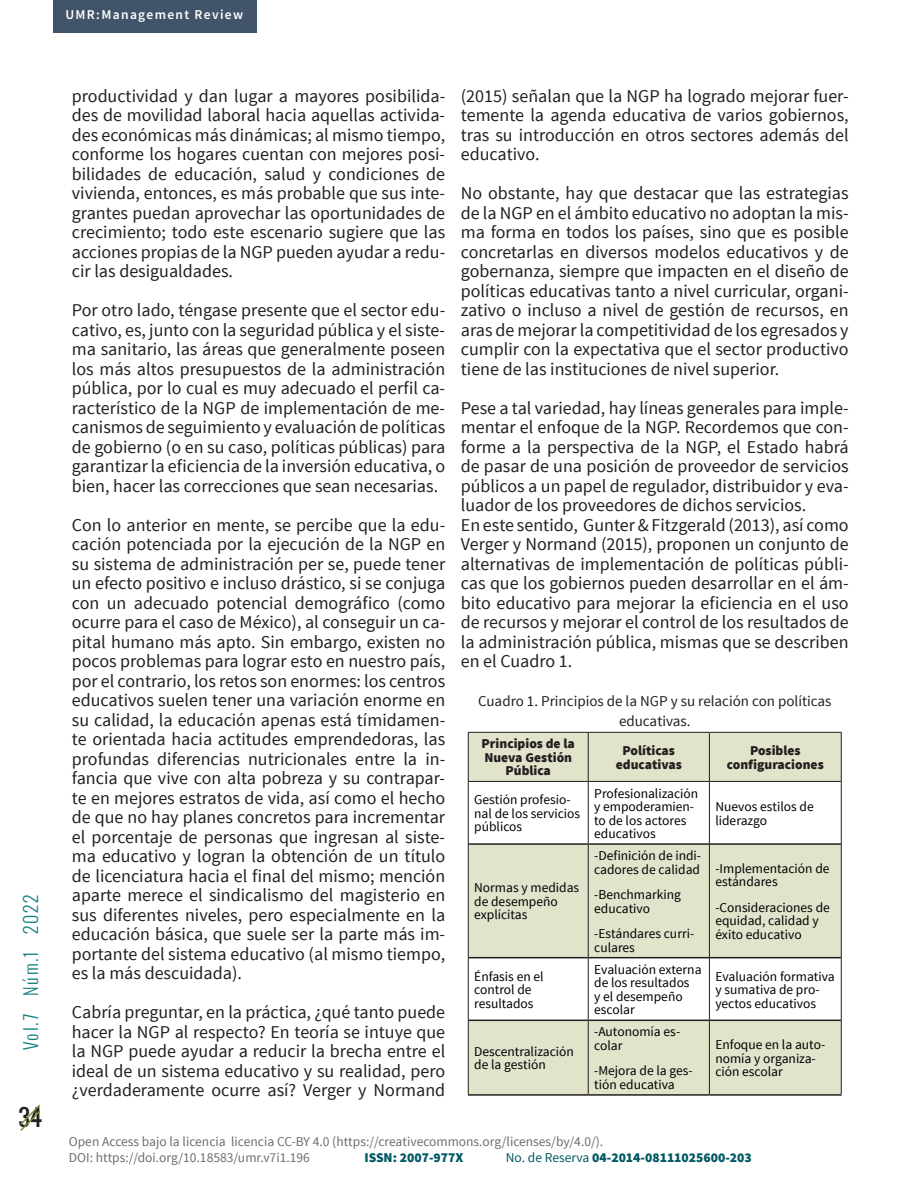
<style>
.page{position:relative;width:918px;height:1188px;background:#fff}
.page>*{position:absolute;margin:0;border:0;box-sizing:border-box;transform-origin:0 0}
.t1{font:22.5px "Oswald";color:#231f20}
.t2{font:18px/19.5px "Source Sans Pro";color:#231f20;text-align:justify}
.t3{font:300 18px "Oswald";letter-spacing:.1em;color:#148381}
.t4{font:15px/19.5px "Source Sans Pro";color:#231f20;text-align:center}
.t5{font:13.5px/13.5px "Source Sans Pro";color:#000001}
.t6{font:13.5px/16.5px "Source Sans Pro";color:#6c6d70}
.t7{font:900 13.5px/13.5px "Source Sans Pro";color:#231f20;text-align:center}
.t8{font:900 13.5px "Source Sans Pro";color:#005964}
.t9{font:13.5px "Source Sans Variable";letter-spacing:.13em;color:#fff}
.s1{font-weight:400}
</style>
<div class="page">
<div style="left:53px;top:0;width:203px;height:33px;background:#415469"></div>
<svg style="left:20px;top:1104px;width:21px;height:27px"></svg>
<svg style="left:469px;top:733px;width:372px;height:361px;fill:#e1e3cb"></svg>
<hr style="left:469px;top:843px;width:119px;height:2px;background:#231f20">
<hr style="left:589px;top:843px;width:120px;height:2px;background:#231f20">
<hr style="left:710px;top:843px;width:131px;height:2px;background:#231f20">
<hr style="left:469px;top:957px;width:119px;height:1px;background:#231f20">
<hr style="left:589px;top:957px;width:120px;height:1px;background:#231f20">
<hr style="left:710px;top:957px;width:131px;height:1px;background:#231f20">
<hr style="left:469px;top:1020px;width:119px;height:1px;background:#231f20">
<hr style="left:589px;top:1020px;width:120px;height:1px;background:#231f20">
<hr style="left:710px;top:1020px;width:131px;height:1px;background:#231f20">
<hr style="left:468px;top:1094px;width:120px;height:2px;background:#231f20">
<hr style="left:588px;top:1094px;width:121px;height:2px;background:#231f20">
<hr style="left:709px;top:1094px;width:133px;height:2px;background:#231f20">
<hr style="left:468px;top:732px;width:120px;height:1px;background:#231f20">
<hr style="left:588px;top:732px;width:121px;height:1px;background:#231f20">
<hr style="left:709px;top:732px;width:133px;height:1px;background:#231f20">
<hr style="left:468px;top:781px;width:120px;height:1px;background:#231f20">
<hr style="left:588px;top:781px;width:121px;height:1px;background:#231f20">
<hr style="left:709px;top:781px;width:133px;height:1px;background:#231f20">
<hr style="left:468px;top:733px;width:1px;height:48px;background:#231f20">
<hr style="left:468px;top:782px;width:1px;height:62px;background:#231f20">
<hr style="left:468px;top:844px;width:1px;height:114px;background:#231f20">
<hr style="left:468px;top:958px;width:1px;height:62px;background:#231f20">
<hr style="left:468px;top:1020px;width:1px;height:74px;background:#231f20">
<hr style="left:588px;top:733px;width:1px;height:48px;background:#231f20">
<hr style="left:709px;top:733px;width:1px;height:48px;background:#231f20">
<hr style="left:841px;top:733px;width:1px;height:48px;background:#231f20">
<hr style="left:588px;top:782px;width:1px;height:62px;background:#231f20">
<hr style="left:709px;top:782px;width:1px;height:62px;background:#231f20">
<hr style="left:841px;top:782px;width:1px;height:62px;background:#231f20">
<hr style="left:588px;top:844px;width:1px;height:114px;background:#231f20">
<hr style="left:709px;top:844px;width:1px;height:114px;background:#231f20">
<hr style="left:841px;top:844px;width:1px;height:114px;background:#231f20">
<hr style="left:588px;top:958px;width:1px;height:62px;background:#231f20">
<hr style="left:709px;top:958px;width:1px;height:62px;background:#231f20">
<hr style="left:841px;top:958px;width:1px;height:62px;background:#231f20">
<hr style="left:588px;top:1020px;width:1px;height:74px;background:#231f20">
<hr style="left:709px;top:1020px;width:1px;height:74px;background:#231f20">
<hr style="left:841px;top:1020px;width:1px;height:74px;background:#231f20">
<p class="t9" style="left:65px;top:7px;width:178px">UMR:Management Review</p>
<p class="t3" style="left:17px;top:1050px;width:157px;rotate:-90deg">Vol.7 Núm.1 2022</p>
<p class="t1" style="left:18px;top:1100px;width:25px">34</p>
<p class="t2" style="left:72px;top:87px;width:375px">productividad y dan lugar a mayores posibilida&shy;des de movilidad laboral hacia aquellas activida&shy;des económicas más dinámicas; al mismo tiempo, conforme los hogares cuentan con mejores posi&shy;bilidades de educación, salud y condiciones de vivienda, entonces, es más probable que sus inte&shy;grantes puedan aprovechar las oportunidades de crecimiento; todo este escenario sugiere que las acciones propias de la NGP pueden ayudar a redu&shy;cir las desigualdades.</p>
<p class="t2" style="left:72px;top:301px;width:375px">Por otro lado, téngase presente que el sector edu&shy;cativo, es, junto con la seguridad pública y el siste&shy;ma sanitario, las áreas que generalmente poseen los más altos presupuestos de la administración pública, por lo cual es muy adecuado el perfil ca&shy;racterístico de la NGP de implementación de me&shy;canismos de seguimiento y evaluación de políticas de gobierno (o en su caso, políticas públicas) para garantizar la eficiencia de la inversión educativa, o bien, hacer las correcciones que sean necesarias.</p>
<p class="t2" style="left:72px;top:515px;width:375px">Con lo anterior en mente, se percibe que la edu&shy;cación potenciada por la ejecución de la NGP en su sistema de administración per se, puede tener un efecto positivo e incluso drástico, si se conjuga con un adecuado potencial demográfico (como ocurre para el caso de México), al conseguir un ca&shy;pital humano más apto. Sin embargo, existen no pocos problemas para lograr esto en nuestro país, por el contrario, los retos son enormes: los centros educativos suelen tener una variación enorme en su calidad, la educación apenas está tímidamen&shy;te orientada hacia actitudes emprendedoras, las profundas diferencias nutricionales entre la in&shy;fancia que vive con alta pobreza y su contrapar&shy;te en mejores estratos de vida, así como el hecho de que no hay planes concretos para incrementar el porcentaje de personas que ingresan al siste&shy;ma educativo y logran la obtención de un título de licenciatura hacia el final del mismo; mención aparte merece el sindicalismo del magisterio en sus diferentes niveles, pero especialmente en la educación básica, que suele ser la parte más im&shy;portante del sistema educativo (al mismo tiempo, es la más descuidada).</p>
<p class="t2" style="left:72px;top:1003px;width:375px">Cabría preguntar, en la práctica, ¿qué tanto puede hacer la NGP al respecto? En teoría se intuye que la NGP puede ayudar a reducir la brecha entre el ideal de un sistema educativo y su realidad, pero ¿verdaderamente ocurre así? Verger y Normand</p>
<p class="t2" style="left:461px;top:86px;width:389px">(2015) señalan que la NGP ha logrado mejorar fuer&shy;temente la agenda educativa de varios gobiernos, tras su introducción en otros sectores además del educativo.</p>
<p class="t2" style="left:461px;top:184px;width:389px">No obstante, hay que destacar que las estrategias de la NGP en el ámbito educativo no adoptan la mis&shy;ma forma en todos los países, sino que es posible concretarlas en diversos modelos educativos y de gobernanza, siempre que impacten en el diseño de políticas educativas tanto a nivel curricular, organi&shy;zativo o incluso a nivel de gestión de recursos, en aras de mejorar la competitividad de los egresados y cumplir con la expectativa que el sector productivo tiene de las instituciones de nivel superior.</p>
<p class="t2" style="left:461px;top:398px;width:389px;text-align:left">Pese a tal variedad, hay líneas generales para imple&shy;mentar el enfoque de la NGP. Recordemos que con&shy;forme a la perspectiva de la NGP, el Estado habrá de pasar de una posición de proveedor de servicios públicos a un papel de regulador, distribuidor y eva&shy;luador de los proveedores de dichos servicios.<br>En este sentido, Gunter &amp; Fitzgerald (2013), así como Verger y Normand (2015), proponen un conjunto de alternativas de implementación de políticas públi&shy;cas que los gobiernos pueden desarrollar en el ám&shy;bito educativo para mejorar la eficiencia en el uso de recursos y mejorar el control de los resultados de la administración pública, mismas que se describen en el Cuadro 1.</p>
<p class="t4" style="left:478px;top:692px;width:355px">Cuadro 1. Principios de la NGP y su relación con políticas educativas.</p>
<p class="t7" style="left:482px;top:738px;width:95px">Principios de la<br>Nueva Gestión<br>Pública</p>
<p class="t7" style="left:616px;top:745px;width:68px">Políticas educativas</p>
<p class="t7" style="left:727px;top:745px;width:98px">Posibles configuraciones</p>
<p class="t5" style="left:474px;top:793px;width:107px">Gestión profesio&shy;nal de los servicios públicos</p>
<p class="t5" style="left:594px;top:787px;width:106px">Profesionalización y empoderamien&shy;to de los actores educativos</p>
<p class="t5" style="left:715px;top:800px;width:100px">Nuevos estilos de liderazgo</p>
<p class="t5" style="left:474px;top:881px;width:107px">Normas y medidas de desempeño explícitas</p>
<p class="t5" style="left:594px;top:849px;width:108px">-Definición de indi&shy;cadores de calidad</p>
<p class="t5" style="left:594px;top:888px;width:88px">-Benchmarking educativo</p>
<p class="t5" style="left:594px;top:927px;width:102px">-Estándares curri&shy;culares</p>
<p class="t5" style="left:715px;top:862px;width:116px">-Implementación de estándares</p>
<p class="t5" style="left:715px;top:901px;width:116px">-Consideraciones de equidad, calidad y éxito educativo</p>
<p class="t5" style="left:474px;top:970px;width:71px">Énfasis en el control de resultados</p>
<p class="t5" style="left:594px;top:963px;width:109px">Evaluación externa de los resultados<br>y el desempeño escolar</p>
<p class="t5" style="left:715px;top:970px;width:121px">Evaluación formativa y sumativa de pro&shy;yectos educativos</p>
<p class="t5" style="left:474px;top:1045px;width:101px">Descentralización de la gestión</p>
<p class="t5" style="left:594px;top:1025px;width:88px">-Autonomía es&shy;colar</p>
<p class="t5" style="left:594px;top:1064px;width:100px">-Mejora de la ges&shy;tión educativa</p>
<p class="t5" style="left:715px;top:1038px;width:111px">Enfoque en la auto&shy;nomía y organiza&shy;ción escolar</p>
<p class="t6" style="left:69px;top:1133px;width:536px">Open Access bajo la licencia licencia CC-BY 4.0 (https://creativecommons.org/licenses/by/4.0/).<br>DOI: https://doi.org/10.18583/umr.v7i1.196</p>
<p class="t8" style="left:364px;top:1149px;width:101px">ISSN: 2007-977X</p>
<p class="t8" style="left:506px;top:1149px;width:247px"><span class="s1">No. de Reserva</span> 04-2014-08111025600-203</p>
</div>
